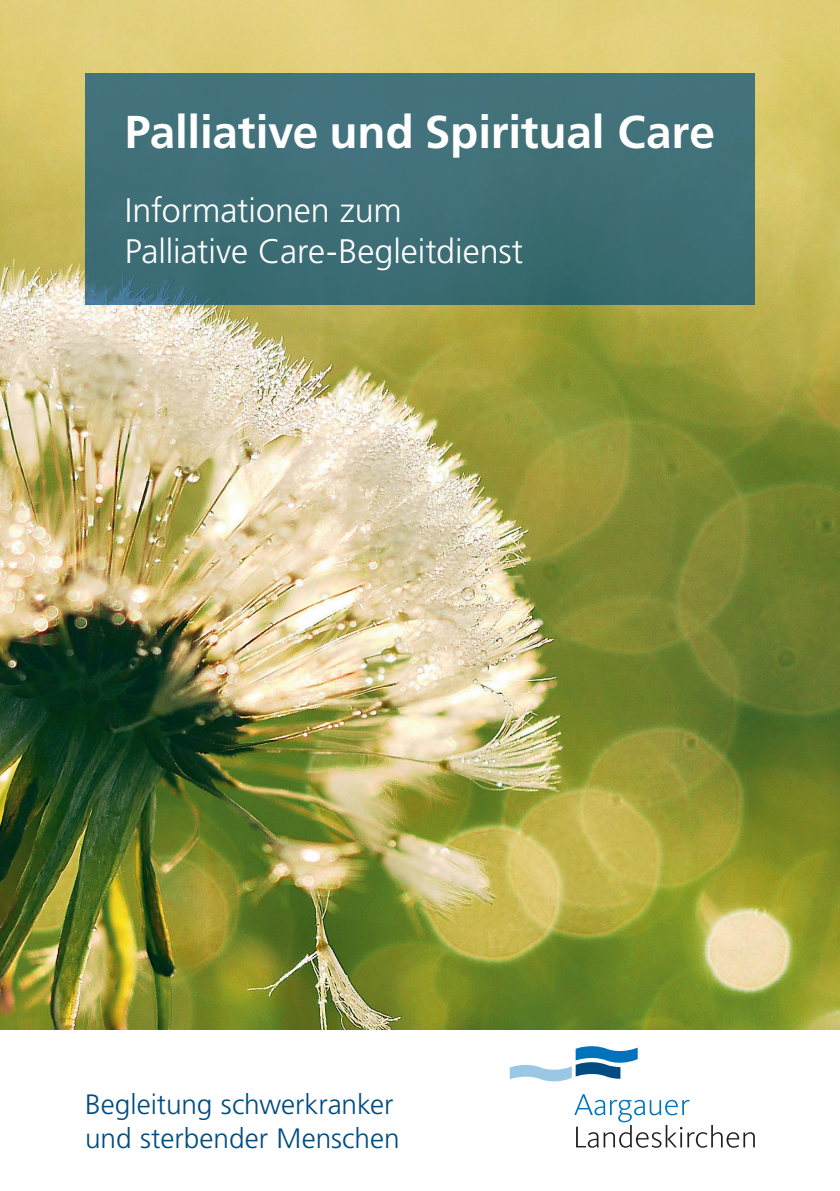
<style>
.page{position:relative;width:840px;height:1191px;background:#fff}
.page>*{position:absolute;margin:0;border:0;box-sizing:border-box;transform-origin:0 0}
.t1{font:700 46px "Frutiger LT Pro";letter-spacing:-.005em;color:#fff}
.t2{font:300 34px/41px "Frutiger LT Pro";letter-spacing:-.005em;color:#fff}
.t3{font:300 28px/34px "Frutiger LT Pro";color:#004c80}
</style>
<div class="page">
<img style="left:0;top:0;width:839px;height:1029px">
<svg style="left:509px;top:1046px;width:128px;height:35px"></svg>
<svg style="left:574px;top:1094px;width:180px;height:53px"></svg>
<div style="left:85px;top:73px;width:669px;height:232px;background:#407077"></div>
<h1 class="t1" style="left:125px;top:104px;width:591px">Palliative und Spiritual Care</h1>
<p class="t2" style="left:125px;top:190px;width:399px">Informationen zum<br>Palliative Care-Begleitdienst</p>
<p class="t3" style="left:85px;top:1087px;width:316px">Begleitung schwerkranker und sterbender Menschen</p>
</div>
